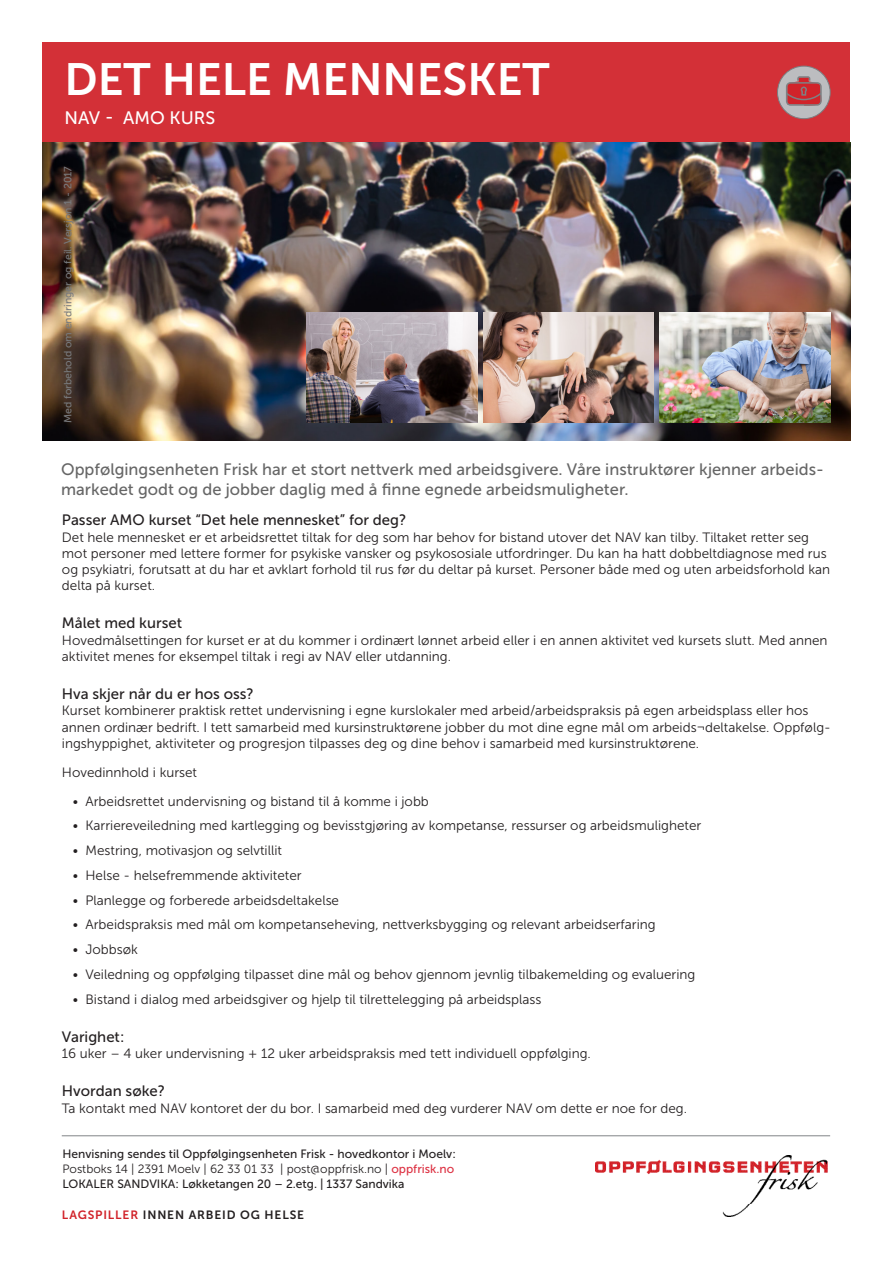
<style>
.page{position:relative;width:893px;height:1263px;background:#fff}
.page>*{position:absolute;margin:0;border:0;box-sizing:border-box;transform-origin:0 0}
.TITTEL{font:45px "Museo Sans 700";color:#fff}
.Undertittel{font:18px "Museo Sans 500";color:#fff}
.brødtekst{font:16.5px/19.8px "Museo Sans 500";color:#666}
.brødtekst-2{font:15px "Museo Sans 500";color:#231f20}
.brødtekst-3{font:13.5px/16.2px "Museo Sans 300";color:#231f20}
.t1{font:12px "Museo Sans 500";color:#231f20}
.t2{font:12px "Museo Sans 300";color:#231f20}
.t3{font:12px "Museo Sans 700";letter-spacing:.07em;color:#231f20}
.t4{font:10.5px "Museo Sans 500";color:#787a7d}
.s1{font-family:"Museo Sans 500";color:#dd3243}
.s2{color:#d1232a}
</style>
<div class="page">
<img style="left:596px;top:1155px;width:231px;height:61px">
<hr style="left:62px;top:1135px;width:768px;height:1px;background:#828487">
<img style="left:43px;top:142px;width:807px;height:298px">
<div style="left:43px;top:43px;width:807px;height:99px;background:#d33037"></div>
<div style="left:777px;top:66px;width:53px;height:53px;background:#bcbdc0;border-radius:50%"></div>
<div style="left:777px;top:66px;width:53px;height:53px;border:1px solid #7c7e81;border-radius:50%"></div>
<svg style="left:786px;top:76px;width:42px;height:30px"></svg>
<img style="left:483px;top:313px;width:171px;height:110px">
<img style="left:307px;top:313px;width:170px;height:110px">
<img style="left:660px;top:313px;width:170px;height:110px">
<p class="TITTEL" style="left:64px;top:55px;width:487px">DET HELE MENNESKET</p>
<p class="Undertittel" style="left:64px;top:108px;width:152px">NAV - AMO KURS</p>
<p class="t4" style="left:62px;top:423px;width:258px;rotate:-90deg">Med forbehold om endringer og feil. Versjon 1 - 2017</p>
<p class="brødtekst" style="left:61px;top:460px;width:764px">Oppfølgingsenheten Frisk har et stort nettverk med arbeidsgivere. Våre instruktører kjenner arbeids&shy;markedet godt og de jobber daglig med å finne egnede arbeidsmuligheter.</p>
<p class="brødtekst-2" style="left:62px;top:512px;width:346px">Passer AMO kurset “Det hele mennesket” for deg?</p>
<p class="brødtekst-3" style="left:62px;top:529px;width:770px">Det hele mennesket er et arbeidsrettet tiltak for deg som har behov for bistand utover det NAV kan tilby. Tiltaket retter seg mot personer med lettere former for psykiske vansker og psykososiale utfordringer. Du kan ha hatt dobbeltdiagnose med rus og psykiatri, forutsatt at du har et avklart forhold til rus før du deltar på kurset. Personer både med og uten arbeidsforhold kan delta på kurset.</p>
<p class="brødtekst-2" style="left:62px;top:615px;width:122px">Målet med kurset</p>
<p class="brødtekst-3" style="left:62px;top:632px;width:767px">Hovedmålsettingen for kurset er at du kommer i ordinært lønnet arbeid eller i en annen aktivitet ved kursets slutt. Med annen aktivitet menes for eksempel tiltak i regi av NAV eller utdanning.</p>
<p class="brødtekst-2" style="left:62px;top:686px;width:193px">Hva skjer når du er hos oss?</p>
<p class="brødtekst-3" style="left:62px;top:703px;width:770px">Kurset kombinerer praktisk rettet undervisning i egne kurslokaler med arbeid/arbeidspraksis på egen arbeidsplass eller hos annen ordinær bedrift. I tett samarbeid med kursinstruktørene jobber du mot dine egne mål om arbeids¬deltakelse. Oppfølg&shy;ingshyppighet, aktiviteter og progresjon tilpasses deg og dine behov i samarbeid med kursinstruktørene.</p>
<p class="brødtekst-3" style="left:62px;top:764px;width:137px">Hovedinnhold i kurset</p>
<p class="brødtekst-3" style="left:73px;top:793px;width:358px">• Arbeidsrettet undervisning og bistand til å komme i jobb</p>
<p class="brødtekst-3" style="left:73px;top:818px;width:630px">• Karriereveiledning med kartlegging og bevisstgjøring av kompetanse, ressurser og arbeidsmuligheter</p>
<p class="brødtekst-3" style="left:73px;top:842px;width:211px">• Mestring, motivasjon og selvtillit</p>
<p class="brødtekst-3" style="left:73px;top:867px;width:230px">• Helse - helsefremmende aktiviteter</p>
<p class="brødtekst-3" style="left:73px;top:892px;width:268px">• Planlegge og forberede arbeidsdeltakelse</p>
<p class="brødtekst-3" style="left:73px;top:917px;width:584px">• Arbeidspraksis med mål om kompetanseheving, nettverksbygging og relevant arbeidserfaring</p>
<p class="brødtekst-3" style="left:73px;top:941px;width:67px">• Jobbsøk</p>
<p class="brødtekst-3" style="left:73px;top:966px;width:624px">• Veiledning og oppfølging tilpasset dine mål og behov gjennom jevnlig tilbakemelding og evaluering</p>
<p class="brødtekst-3" style="left:73px;top:991px;width:470px">• Bistand i dialog med arbeidsgiver og hjelp til tilrettelegging på arbeidsplass</p>
<p class="brødtekst-2" style="left:62px;top:1028px;width:64px">Varighet:</p>
<p class="brødtekst-3" style="left:62px;top:1045px;width:530px">16 uker – 4 uker undervisning + 12 uker arbeidspraksis med tett individuell oppfølging.</p>
<p class="brødtekst-2" style="left:62px;top:1083px;width:105px">Hvordan søke?</p>
<p class="brødtekst-3" style="left:62px;top:1100px;width:627px">Ta kontakt med NAV kontoret der du bor. I samarbeid med deg vurderer NAV om dette er noe for deg.</p>
<p class="t1" style="left:62px;top:1147px;width:395px">Henvisning sendes til Oppfølgingsenheten Frisk - hovedkontor i Moelv:</p>
<p class="t2" style="left:62px;top:1162px;width:393px">Postboks 14 | 2391 Moelv | 62 33 01 33 | post@oppfrisk.no | <span class="s1">oppfrisk.no</span></p>
<p class="t1" style="left:62px;top:1177px;width:344px">LOKALER SANDVIKA: Løkketangen 20 – 2.etg. | 1337 Sandvika</p>
<p class="t3" style="left:62px;top:1208px;width:244px"><span class="s2">LAGSPILLER</span> INNEN ARBEID OG HELSE</p>
</div>
